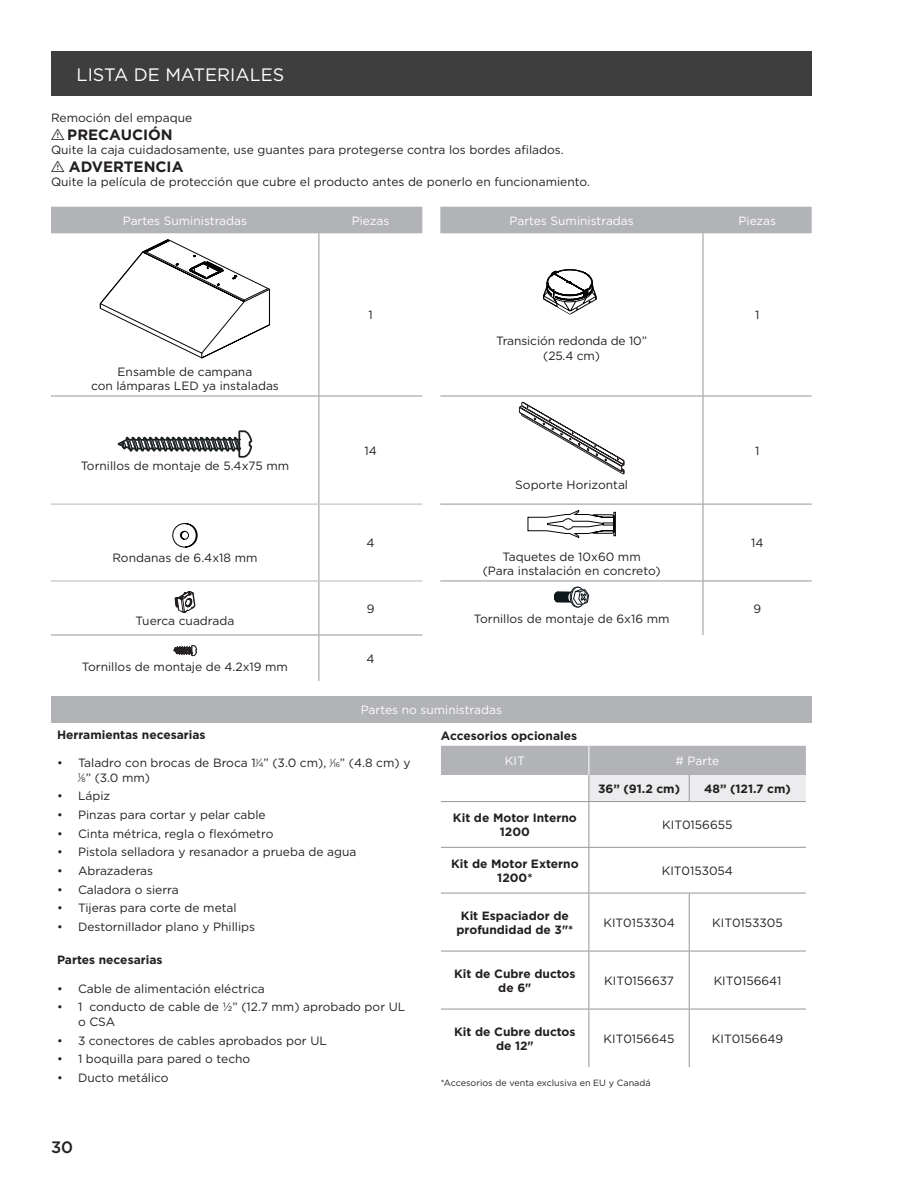
<style>
.page{position:relative;width:918px;height:1188px;background:#fff}
.page>*{position:absolute;margin:0;border:0;box-sizing:border-box;transform-origin:0 0}
.t1{font:18px "Gotham";color:#fff}
.t2{font:500 16.5px "Gotham";color:#231f20}
.t3{font:700 15px "Gotham";color:#231f20}
.t4{font:12px/14.4px "Gotham";color:#231f20;text-align:center}
.t5{font:700 12px/14.4px "Gotham";color:#231f20;text-align:center}
.t6{font:12px "Gotham";color:#fff}
.t7{font:9px "Gotham";color:#231f20}
.s1{font-family:"tables";font-weight:400}
.s2{font-size:6.6px}
</style>
<div class="page">
<div style="left:51px;top:51px;width:761px;height:44px;background:#3e3e3f"></div>
<div style="left:51px;top:207px;width:761px;height:26px;background:#b2b3b7"></div>
<hr style="left:319px;top:233px;width:1px;height:163px;background:#939598">
<hr style="left:703px;top:233px;width:1px;height:163px;background:#939598">
<hr style="left:319px;top:396px;width:1px;height:108px;background:#939598">
<hr style="left:319px;top:504px;width:1px;height:77px;background:#939598">
<hr style="left:319px;top:581px;width:1px;height:54px;background:#939598">
<hr style="left:440px;top:396px;width:263px;height:1px;background:#939598">
<hr style="left:703px;top:396px;width:1px;height:108px;background:#939598">
<hr style="left:703px;top:396px;width:109px;height:1px;background:#939598">
<hr style="left:440px;top:504px;width:263px;height:1px;background:#939598">
<hr style="left:703px;top:504px;width:1px;height:77px;background:#939598">
<hr style="left:703px;top:504px;width:109px;height:1px;background:#939598">
<hr style="left:440px;top:581px;width:263px;height:1px;background:#939598">
<hr style="left:703px;top:581px;width:1px;height:54px;background:#939598">
<hr style="left:703px;top:581px;width:109px;height:1px;background:#939598">
<hr style="left:51px;top:396px;width:268px;height:1px;background:#939598">
<hr style="left:319px;top:396px;width:103px;height:1px;background:#939598">
<hr style="left:51px;top:635px;width:268px;height:1px;background:#939598">
<hr style="left:319px;top:635px;width:1px;height:46px;background:#939598">
<hr style="left:319px;top:635px;width:103px;height:1px;background:#939598">
<hr style="left:51px;top:504px;width:268px;height:1px;background:#b3babb">
<hr style="left:319px;top:504px;width:103px;height:1px;background:#b3babb">
<hr style="left:51px;top:581px;width:268px;height:1px;background:#b3babb">
<hr style="left:319px;top:581px;width:103px;height:1px;background:#b3babb">
<svg style="left:100px;top:239px;width:170px;height:120px"></svg>
<svg style="left:543px;top:269px;width:54px;height:46px"></svg>
<svg style="left:118px;top:430px;width:135px;height:28px"></svg>
<svg style="left:519px;top:402px;width:105px;height:72px"></svg>
<svg style="left:172px;top:523px;width:26px;height:25px"></svg>
<svg style="left:527px;top:510px;width:89px;height:28px"></svg>
<svg style="left:174px;top:591px;width:22px;height:23px"></svg>
<svg style="left:554px;top:586px;width:35px;height:22px"></svg>
<svg style="left:173px;top:645px;width:24px;height:11px"></svg>
<div style="left:51px;top:696px;width:761px;height:27px;background:#b2b3b7"></div>
<svg style="left:441px;top:746px;width:365px;height:55px"></svg>
<hr style="left:441px;top:801px;width:148px;height:1px;background:#939598">
<hr style="left:589px;top:801px;width:100px;height:1px;background:#939598">
<hr style="left:589px;top:802px;width:1px;height:45px;background:#939598">
<hr style="left:689px;top:801px;width:117px;height:1px;background:#939598">
<hr style="left:441px;top:847px;width:148px;height:1px;background:#939598">
<hr style="left:589px;top:847px;width:100px;height:1px;background:#939598">
<hr style="left:589px;top:848px;width:1px;height:45px;background:#939598">
<hr style="left:689px;top:847px;width:117px;height:1px;background:#939598">
<hr style="left:441px;top:893px;width:148px;height:1px;background:#939598">
<hr style="left:589px;top:893px;width:100px;height:1px;background:#939598">
<hr style="left:589px;top:893px;width:1px;height:58px;background:#939598">
<hr style="left:689px;top:893px;width:117px;height:1px;background:#939598">
<hr style="left:689px;top:893px;width:1px;height:58px;background:#939598">
<hr style="left:441px;top:951px;width:148px;height:1px;background:#939598">
<hr style="left:589px;top:951px;width:100px;height:1px;background:#939598">
<hr style="left:589px;top:951px;width:1px;height:58px;background:#939598">
<hr style="left:689px;top:951px;width:117px;height:1px;background:#939598">
<hr style="left:689px;top:951px;width:1px;height:58px;background:#939598">
<hr style="left:441px;top:1009px;width:148px;height:1px;background:#939598">
<hr style="left:589px;top:1009px;width:100px;height:1px;background:#939598">
<hr style="left:589px;top:1009px;width:1px;height:58px;background:#939598">
<hr style="left:689px;top:1009px;width:117px;height:1px;background:#939598">
<hr style="left:689px;top:1009px;width:1px;height:58px;background:#939598">
<h1 class="t1" style="left:77px;top:63px;width:209px">LISTA DE MATERIALES</h1>
<p class="t4" style="left:51px;top:110px;width:143px">Remoción del empaque</p>
<p class="t3" style="left:51px;top:124px;width:123px"><span class="s1">I</span> PRECAUCIÓN</p>
<p class="t4" style="left:51px;top:142px;width:514px">Quite la caja cuidadosamente, use guantes para protegerse contra los bordes afilados.</p>
<p class="t3" style="left:51px;top:157px;width:134px"><span class="s1">I</span> ADVERTENCIA</p>
<p class="t4" style="left:51px;top:175px;width:541px">Quite la película de protección que cubre el producto antes de ponerlo en funcionamiento.</p>
<p class="t6" style="left:123px;top:213px;width:126px">Partes Suministradas</p>
<p class="t6" style="left:352px;top:213px;width:39px">Piezas</p>
<p class="t6" style="left:510px;top:213px;width:126px">Partes Suministradas</p>
<p class="t6" style="left:738px;top:213px;width:39px">Piezas</p>
<p class="t4" style="left:91px;top:364px;width:189px">Ensamble de campana<br>con lámparas LED ya instaladas</p>
<p class="t4" style="left:81px;top:458px;width:210px">Tornillos de montaje de 5.4x75 mm</p>
<p class="t4" style="left:112px;top:550px;width:147px">Rondanas de 6.4x18 mm</p>
<p class="t4" style="left:136px;top:613px;width:100px">Tuerca cuadrada</p>
<p class="t4" style="left:82px;top:659px;width:208px">Tornillos de montaje de 4.2x19 mm</p>
<p class="t4" style="left:368px;top:308px;width:6px">1</p>
<p class="t4" style="left:364px;top:443px;width:14px">14</p>
<p class="t4" style="left:367px;top:536px;width:10px">4</p>
<p class="t4" style="left:367px;top:601px;width:9px">9</p>
<p class="t4" style="left:367px;top:651px;width:10px">4</p>
<p class="t4" style="left:496px;top:334px;width:152px">Transición redonda de 10” (25.4 cm)</p>
<p class="t4" style="left:515px;top:477px;width:114px">Soporte Horizontal</p>
<p class="t4" style="left:483px;top:549px;width:179px">Taquetes de 10x60 mm<br>(Para instalación en concreto)</p>
<p class="t4" style="left:474px;top:611px;width:197px">Tornillos de montaje de 6x16 mm</p>
<p class="t6" style="left:361px;top:703px;width:143px">Partes no suministradas</p>
<p class="t4" style="left:755px;top:308px;width:6px">1</p>
<p class="t4" style="left:755px;top:443px;width:6px">1</p>
<p class="t4" style="left:751px;top:536px;width:14px">14</p>
<p class="t4" style="left:753px;top:601px;width:9px">9</p>
<p class="t5" style="left:57px;top:727px;width:150px">Herramientas necesarias</p>
<p class="t4" style="left:78px;top:756px;width:334px;text-align:left;text-indent:-21px">• Taladro con brocas de Broca 1<sup>1</sup>⁄<span class="s2">4</span>” (3.0 cm), <sup>1</sup>⁄<span class="s2">16</span>” (4.8 cm) y<br><sup>1</sup>⁄<span class="s2">8</span>” (3.0 mm)</p>
<p class="t4" style="left:57px;top:789px;width:55px">• Lápiz</p>
<p class="t4" style="left:57px;top:807px;width:210px">• Pinzas para cortar y pelar cable</p>
<p class="t4" style="left:57px;top:826px;width:218px">• Cinta métrica, regla o flexómetro</p>
<p class="t4" style="left:57px;top:845px;width:301px">• Pistola selladora y resanador a prueba de agua</p>
<p class="t4" style="left:57px;top:863px;width:98px">• Abrazaderas</p>
<p class="t4" style="left:57px;top:882px;width:123px">• Caladora o sierra</p>
<p class="t4" style="left:57px;top:901px;width:181px">• Tijeras para corte de metal</p>
<p class="t4" style="left:57px;top:919px;width:200px">• Destornillador plano y Phillips</p>
<p class="t5" style="left:57px;top:952px;width:107px">Partes necesarias</p>
<p class="t4" style="left:57px;top:981px;width:209px">• Cable de alimentación eléctrica</p>
<p class="t4" style="left:78px;top:1000px;width:329px;text-align:left;text-indent:-21px">• 1 conducto de cable de ½” (12.7 mm) aprobado por UL o CSA</p>
<p class="t4" style="left:57px;top:1033px;width:271px">• 3 conectores de cables aprobados por UL</p>
<p class="t4" style="left:57px;top:1051px;width:195px">• 1 boquilla para pared o techo</p>
<p class="t4" style="left:57px;top:1070px;width:113px">• Ducto metálico</p>
<h2 class="t2" style="left:51px;top:1136px;width:24px">30</h2>
<p class="t5" style="left:441px;top:728px;width:138px">Accesorios opcionales</p>
<p class="t6" style="left:505px;top:753px;width:21px">KIT</p>
<p class="t6" style="left:676px;top:753px;width:45px"># Parte</p>
<p class="t5" style="left:598px;top:782px;width:83px">36” (91.2 cm)</p>
<p class="t5" style="left:704px;top:782px;width:88px">48” (121.7 cm)</p>
<p class="t5" style="left:453px;top:811px;width:125px">Kit de Motor Interno<br>1200</p>
<p class="t4" style="left:662px;top:818px;width:72px">KIT0156655</p>
<p class="t5" style="left:451px;top:856px;width:129px">Kit de Motor Externo<br>1200*</p>
<p class="t4" style="left:662px;top:863px;width:73px">KIT0153054</p>
<p class="t5" style="left:456px;top:908px;width:118px">Kit Espaciador de profundidad de 3"*</p>
<p class="t4" style="left:603px;top:915px;width:73px">KIT0153304</p>
<p class="t4" style="left:712px;top:915px;width:72px">KIT0153305</p>
<p class="t5" style="left:454px;top:966px;width:123px">Kit de Cubre ductos de 6"</p>
<p class="t4" style="left:604px;top:973px;width:71px">KIT0156637</p>
<p class="t4" style="left:714px;top:973px;width:69px">KIT0156641</p>
<p class="t5" style="left:454px;top:1024px;width:123px">Kit de Cubre ductos de 12"</p>
<p class="t4" style="left:604px;top:1031px;width:72px">KIT0156645</p>
<p class="t4" style="left:712px;top:1031px;width:73px">KIT0156649</p>
<p class="t7" style="left:441px;top:1077px;width:211px">*Accesorios de venta exclusiva en EU y Canadá</p>
</div>
